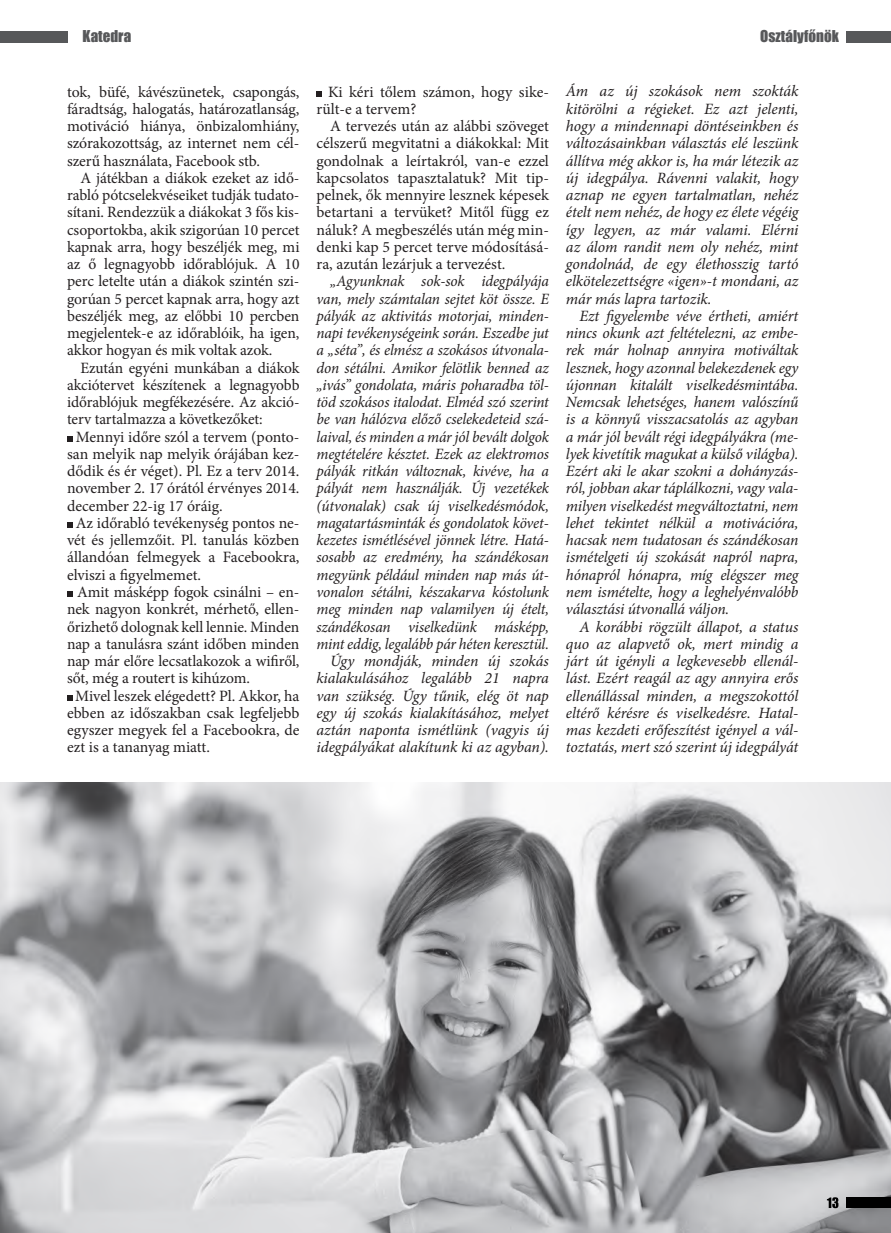
<style>
.page{position:relative;width:891px;height:1233px;background:#fff}
.page>*{position:absolute;margin:0;border:0;box-sizing:border-box;transform-origin:0 0}
.t1{font:italic 15.75px/17.2px "Minion Pro";letter-spacing:-.01em;color:#231f20;text-align:justify}
.t2{font:15.75px/17.2px "Minion Pro";letter-spacing:-.005em;color:#231f20;text-align:justify}
.t3{font:15px "Impact";color:#57585a}
</style>
<div class="page">
<img style="left:0;top:782px;width:891px;height:450px">
<svg style="left:827px;top:1197px;width:11px;height:11px"></svg>
<div style="left:846px;top:31px;width:45px;height:11px;background:#57585a"></div>
<div style="left:846px;top:1197px;width:45px;height:11px;background:#000"></div>
<div style="left:0;top:31px;width:67px;height:11px;background:#57585a"></div>
<svg style="left:67px;top:436px;width:5px;height:5px"></svg>
<svg style="left:67px;top:523px;width:5px;height:5px"></svg>
<svg style="left:67px;top:592px;width:5px;height:5px"></svg>
<svg style="left:67px;top:695px;width:5px;height:5px"></svg>
<svg style="left:317px;top:91px;width:5px;height:5px"></svg>
<p class="t3" style="left:83px;top:25px;width:50px">Katedra</p>
<p class="t3" style="left:760px;top:25px;width:80px">Osztályfőnök</p>
<p class="t2" style="left:67px;top:83px;width:234px">tok, büfé, kávészünetek, csapongás, fáradtság, halogatás, határozatlanság, motiváció hiánya, önbizalomhiány, szórakozottság, az internet nem cél&shy;szerű használata, Facebook stb.</p>
<p class="t2" style="left:67px;top:169px;width:234px;text-indent:13px">A játékban a diákok ezeket az idő&shy;rabló pótcselekvéseiket tudják tudato&shy;sítani. Rendezzük a diákokat 3 fős kis&shy;csoportokba, akik szigorúan 10 percet kapnak arra, hogy beszéljék meg, mi az ő legnagyobb időrablójuk. A 10 perc letelte után a diákok szintén szi&shy;gorúan 5 percet kapnak arra, hogy azt beszéljék meg, az előbbi 10 percben megjelentek-e az időrablóik, ha igen, akkor hogyan és mik voltak azok.</p>
<p class="t2" style="left:81px;top:359px;width:220px">Ezután egyéni munkában a diákok</p>
<p class="t2" style="left:67px;top:376px;width:234px">akciótervet készítenek a legnagyobb</p>
<p class="t2" style="left:67px;top:393px;width:234px">időrablójuk megfékezésére. Az akció-</p>
<p class="t2" style="left:67px;top:411px;width:197px">terv tartalmazza a következőket:</p>
<p class="t2" style="left:76px;top:428px;width:225px">Mennyi időre szól a tervem (ponto-</p>
<p class="t2" style="left:67px;top:445px;width:234px">san melyik nap melyik órájában kez-</p>
<p class="t2" style="left:67px;top:462px;width:234px">dődik és ér véget). Pl. Ez a terv 2014.</p>
<p class="t2" style="left:67px;top:480px;width:234px">november 2. 17 órától érvényes 2014.</p>
<p class="t2" style="left:67px;top:497px;width:157px">december 22-ig 17 óráig.</p>
<p class="t2" style="left:76px;top:514px;width:225px">Az időrabló tevékenység pontos ne-</p>
<p class="t2" style="left:67px;top:531px;width:234px">vét és jellemzőit. Pl. tanulás közben</p>
<p class="t2" style="left:67px;top:549px;width:234px">állandóan felmegyek a Facebookra,</p>
<p class="t2" style="left:67px;top:566px;width:136px">elviszi a figyelmemet.</p>
<p class="t2" style="left:77px;top:583px;width:224px">Amit másképp fogok csinálni – en-</p>
<p class="t2" style="left:67px;top:600px;width:234px">nek nagyon konkrét, mérhető, ellen-</p>
<p class="t2" style="left:67px;top:618px;width:234px">őrizhető dolognak kell lennie. Minden</p>
<p class="t2" style="left:67px;top:635px;width:234px">nap a tanulásra szánt időben minden</p>
<p class="t2" style="left:67px;top:652px;width:234px">nap már előre lecsatlakozok a wifiről,</p>
<p class="t2" style="left:67px;top:669px;width:185px">sőt, még a routert is kihúzom.</p>
<p class="t2" style="left:75px;top:687px;width:226px">Mivel leszek elégedett? Pl. Akkor, ha</p>
<p class="t2" style="left:67px;top:704px;width:234px">ebben az időszakban csak legfeljebb</p>
<p class="t2" style="left:67px;top:721px;width:234px">egyszer megyek fel a Facebookra, de</p>
<p class="t2" style="left:67px;top:738px;width:144px">ezt is a tananyag miatt.</p>
<p class="t2" style="left:317px;top:83px;width:234px;text-indent:12px">Ki kéri tőlem számon, hogy sike&shy;rült-e a tervem?</p>
<p class="t2" style="left:317px;top:117px;width:234px;text-indent:13px">A tervezés után az alábbi szöveget célszerű megvitatni a diákokkal: Mit gondolnak a leírtakról, van-e ezzel kapcsolatos tapasztalatuk? Mit tip&shy;pelnek, ők mennyire lesznek képesek betartani a tervüket? Mitől függ ez náluk? A megbeszélés után még min&shy;denki kap 5 percet terve módosításá&shy;ra, azután lezárjuk a tervezést.</p>
<p class="t1" style="left:317px;top:273px;width:234px;text-align:right">„Agyunknak sok-sok idegpályája van, mely számtalan sejtet köt össze. E pályák az aktivitás motorjai, minden&shy;napi tevékenységeink során. Eszedbe jut a „séta”, és elmész a szokásos útvonala&shy;don sétálni. Amikor felötlik benned az „ivás” gondolata, máris poharadba töl&shy;töd szokásos italodat. Elméd szó szerint be van hálózva előző cselekedeteid szá&shy;laival, és minden a már jól bevált dolgok megtételére késztet. Ezek az elektromos pályák ritkán változnak, kivéve, ha a pályát nem használják. Új vezetékek (útvonalak) csak új viselkedésmódok, magatartásminták és gondolatok követ&shy;kezetes ismétlésével jönnek létre. Hatá&shy;sosabb az eredmény, ha szándékosan megyünk például minden nap más út&shy;vonalon sétálni, készakarva kóstolunk meg minden nap valamilyen új ételt, szándékosan viselkedünk másképp, mint eddig, legalább pár héten keresztül.<br>Úgy mondják, minden új szokás kialakulásához legalább 21 napra van szükség. Úgy tűnik, elég öt nap egy új szokás kialakításához, melyet aztán naponta ismétlünk (vagyis új idegpályákat alakítunk ki az agyban).</p>
<p class="t1" style="left:566px;top:83px;width:234px">Ám az új szokások nem szokták kitörölni a régieket. Ez azt jelenti, hogy a mindennapi döntéseinkben és változásainkban választás elé leszünk állítva még akkor is, ha már létezik az új idegpálya. Rávenni valakit, hogy aznap ne egyen tartalmatlan, nehéz ételt nem nehéz, de hogy ez élete végéig így legyen, az már valami. Elérni az álom randit nem oly nehéz, mint gondolnád, de egy élethosszig tartó elkötelezettségre «igen»-t mondani, az már más lapra tartozik.</p>
<p class="t1" style="left:566px;top:307px;width:234px;text-indent:14px">Ezt figyelembe véve értheti, amiért nincs okunk azt feltételezni, az embe&shy;rek már holnap annyira motiváltak lesznek, hogy azonnal belekezdenek egy újonnan kitalált viselkedésmintába.<br>Nemcsak lehetséges, hanem valószínű is a könnyű visszacsatolás az agyban a már jól bevált régi idegpályákra (me&shy;lyek kivetítik magukat a külső világba).<br>Ezért aki le akar szokni a dohányzás&shy;ról, jobban akar táplálkozni, vagy vala&shy;milyen viselkedést megváltoztatni, nem lehet tekintet nélkül a motivációra, hacsak nem tudatosan és szándékosan ismételgeti új szokását napról napra, hónapról hónapra, míg elégszer meg nem ismételte, hogy a leghelyénvalóbb választási útvonallá váljon.</p>
<p class="t1" style="left:566px;top:618px;width:234px;text-indent:13px">A korábbi rögzült állapot, a status quo az alapvető ok, mert mindig a járt út igényli a legkevesebb ellenál&shy;lást. Ezért reagál az agy annyira erős ellenállással minden, a megszokottól eltérő kérésre és viselkedésre. Hatal&shy;mas kezdeti erőfeszítést igényel a vál&shy;toztatás, mert szó szerint új idegpályát</p>
</div>
